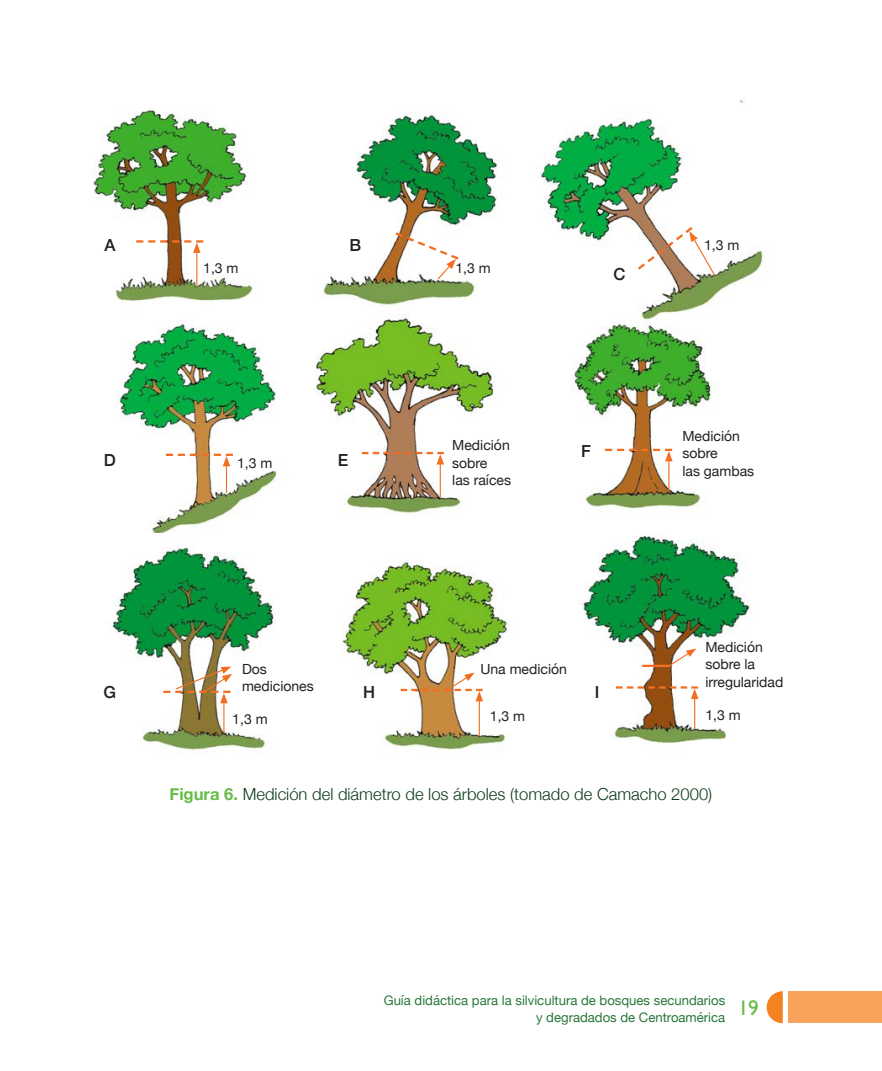
<style>
.page{position:relative;width:882px;height:1071px;background:#fff}
.page>*{position:absolute;margin:0;border:0;box-sizing:border-box;transform-origin:0 0}
.Figura{font:300 16.62px "Helvetica Neue";color:#0d3c1b}
.Texto_español{font:500 16.62px "Helvetica Neue";color:#231f20}
.Texto{font:14px/17.5px "Helvetica Neue";color:#231f20}
.t1{font:13.12px/17.5px "Helvetica Neue";color:#287739}
.s1{font-weight:700;color:#65bc46}
</style>
<div class="page">
<div style="left:788px;top:992px;width:94px;height:31px;background:#f8a35c"></div>
<svg style="left:767px;top:991px;width:16px;height:32px"></svg>
<img style="left:112px;top:532px;width:639px;height:218px">
<hr style="left:223px;top:700px;width:2px;height:33px;background:#f36e21">
<svg style="left:163px;top:667px;width:69px;height:36px"></svg>
<hr style="left:479px;top:699px;width:1px;height:37px;background:#f36e21">
<svg style="left:401px;top:673px;width:82px;height:28px"></svg>
<hr style="left:694px;top:696px;width:1px;height:33px;background:#f36e21">
<svg style="left:616px;top:686px;width:82px;height:13px"></svg>
<hr style="left:642px;top:665px;width:29px;height:2px;background:#f36e21">
<svg style="left:667px;top:648px;width:29px;height:20px"></svg>
<img style="left:91px;top:99px;width:673px;height:433px">
<hr style="left:196px;top:250px;width:1px;height:36px;background:#f36e21">
<svg style="left:136px;top:240px;width:67px;height:13px"></svg>
<hr style="left:226px;top:463px;width:1px;height:30px;background:#f36e21">
<svg style="left:166px;top:454px;width:67px;height:12px"></svg>
<svg style="left:393px;top:230px;width:68px;height:51px"></svg>
<svg style="left:635px;top:225px;width:81px;height:52px"></svg>
<hr style="left:440px;top:462px;width:1px;height:36px;background:#f36e21">
<svg style="left:362px;top:452px;width:82px;height:13px"></svg>
<hr style="left:668px;top:459px;width:1px;height:32px;background:#f36e21">
<svg style="left:605px;top:449px;width:68px;height:12px"></svg>
<p class="Texto_español" style="left:104px;top:232px;width:13px">A</p>
<p class="Texto_español" style="left:104px;top:446px;width:14px">D</p>
<p class="Texto_español" style="left:350px;top:232px;width:13px">B</p>
<p class="Texto" style="left:203px;top:260px;width:37px">1,3 m</p>
<p class="Texto" style="left:455px;top:260px;width:37px">1,3 m</p>
<p class="Texto_español" style="left:613px;top:260px;width:14px">C</p>
<p class="Texto" style="left:704px;top:237px;width:37px">1,3 m</p>
<p class="Texto" style="left:237px;top:455px;width:37px">1,3 m</p>
<p class="Texto_español" style="left:338px;top:446px;width:12px">E</p>
<p class="Texto" style="left:452px;top:438px;width:60px">Medición sobre<br>las raíces</p>
<p class="Texto" style="left:682px;top:428px;width:73px">Medición sobre<br>las gambas</p>
<p class="Texto_español" style="left:581px;top:438px;width:11px">F</p>
<p class="Texto" style="left:242px;top:661px;width:73px">Dos mediciones</p>
<p class="Texto" style="left:480px;top:661px;width:88px">Una medición</p>
<p class="Texto_español" style="left:104px;top:679px;width:14px">G</p>
<p class="Texto_español" style="left:363px;top:679px;width:14px">H</p>
<p class="Texto_español" style="left:595px;top:679px;width:6px">I</p>
<p class="Texto" style="left:705px;top:639px;width:59px">Medición sobre la</p>
<p class="Texto" style="left:705px;top:674px;width:80px">irregularidad</p>
<p class="Texto" style="left:232px;top:711px;width:37px">1,3 m</p>
<p class="Texto" style="left:490px;top:708px;width:37px">1,3 m</p>
<p class="Texto" style="left:705px;top:707px;width:37px">1,3 m</p>
<p class="Figura" style="left:170px;top:781px;width:544px"><span class="s1">Figura 6.</span> Medición del diámetro de los árboles (tomado de Camacho 2000)</p>
<p class="t1" style="left:536px;top:992px;width:224px;text-indent:-152px">Guía didáctica para la silvicultura de bosques secundarios<br>y degradados de Centroamérica <sup>19</sup></p>
</div>
